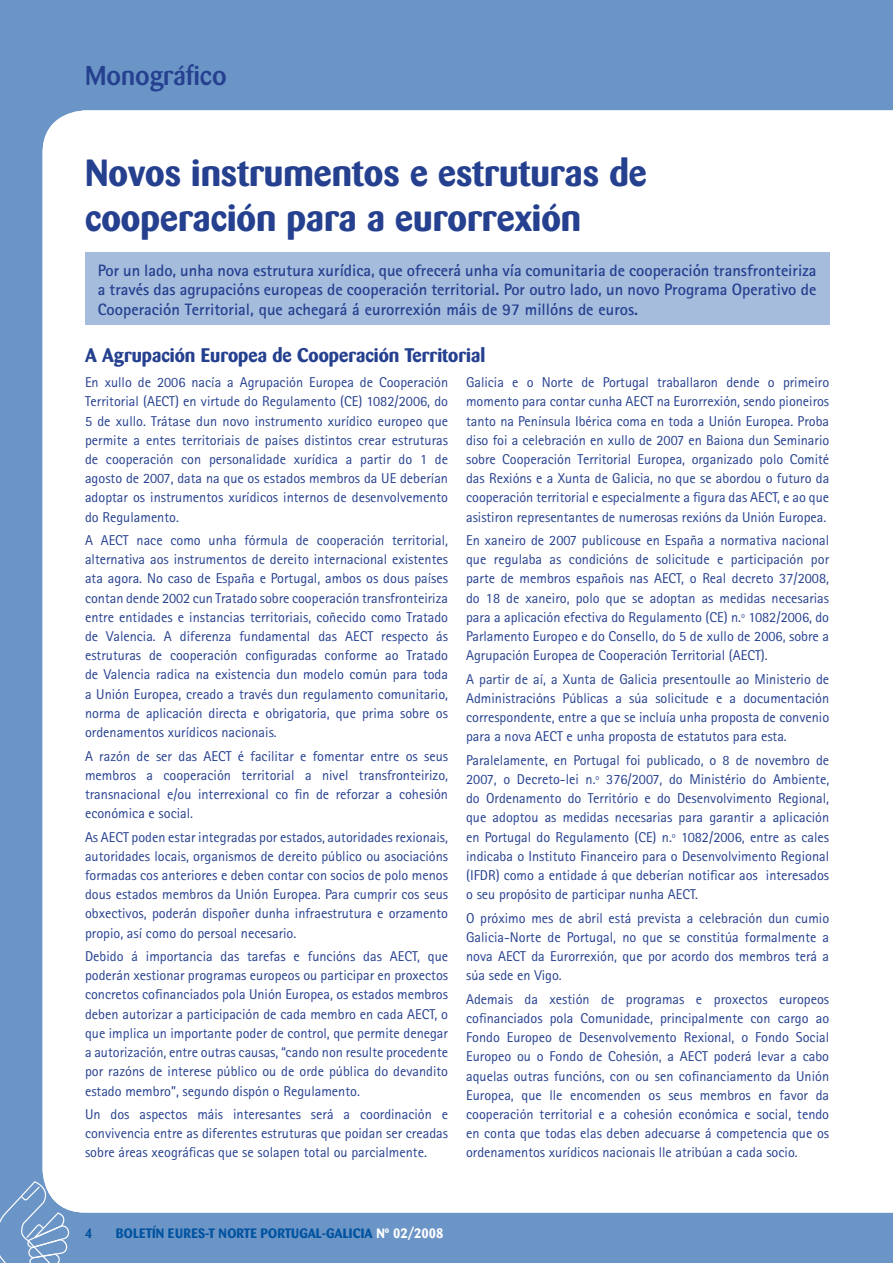
<style>
.page{position:relative;width:893px;height:1263px;background:#6c95c7}
.page>*{position:absolute;margin:0;border:0;box-sizing:border-box;transform-origin:0 0}
.t1{font:700 37.5px/45px "Barmeno";color:#25408f}
.t2{font:500 27px "Barmeno";color:#25408f}
.t3{font:700 19.5px "Barmeno";color:#25408f}
.t4{font:700 16.5px/19.2px "Rotis Sans Serif";color:#25408f;text-align:justify}
.t5{font:14.25px/19.2px "Rotis Sans Serif";color:#25408f;text-align:justify}
.t6{font:700 13.5px "Barmeno";color:#0153a0}
.s1{color:#fff}
</style>
<div class="page">
<svg style="left:0;top:1181px;width:70px;height:82px"></svg>
<div style="left:43px;top:110px;width:830px;height:1102px;background:#fff"></div>
<div style="left:873px;top:110px;width:20px;height:1102px;background:#fff"></div>
<div style="left:85px;top:253px;width:744px;height:72px;background:#a5bcdd"></div>
<h2 class="t2" style="left:85px;top:60px;width:143px">Monográfico</h2>
<h1 class="t1" style="left:85px;top:150px;width:563px">Novos instrumentos e estruturas de cooperación para a eurorrexión</h1>
<p class="t4" style="left:98px;top:261px;width:720px">Por un lado, unha nova estrutura xurídica, que ofrecerá unha vía comunitaria de cooperación transfronteiriza a través das agrupacións europeas de cooperación territorial. Por outro lado, un novo Programa Operativo de Cooperación Territorial, que achegará á eurorrexión máis de 97 millóns de euros.</p>
<h3 class="t3" style="left:85px;top:343px;width:402px">A Agrupación Europea de Cooperación Territorial</h3>
<p class="t5" style="left:85px;top:373px;width:365px">En xullo de 2006 nacía a Agrupación Europea de Cooperación Territorial (AECT) en virtude do Regulamento (CE) 1082/2006, do 5 de xullo. Trátase dun novo instrumento xurídico europeo que permite a entes territoriais de países distintos crear estruturas de cooperación con personalidade xurídica a partir do 1 de agosto de 2007, data na que os estados membros da UE deberían adoptar os instrumentos xurídicos internos de desenvolvemento do Regulamento.</p>
<p class="t5" style="left:85px;top:530px;width:365px">A AECT nace como unha fórmula de cooperación territorial, alternativa aos instrumentos de dereito internacional existentes ata agora. No caso de España e Portugal, ambos os dous países contan dende 2002 cun Tratado sobre cooperación transfronteiriza entre entidades e instancias territoriais, coñecido como Tratado de Valencia. A diferenza fundamental das AECT respecto ás estruturas de cooperación configuradas conforme ao Tratado de Valencia radica na existencia dun modelo común para toda a Unión Europea, creado a través dun regulamento comunitario, norma de aplicación directa e obrigatoria, que prima sobre os ordenamentos xurídicos nacionais.</p>
<p class="t5" style="left:85px;top:746px;width:365px">A razón de ser das AECT é facilitar e fomentar entre os seus membros a cooperación territorial a nivel transfronteirizo, transnacional e/ou interrexional co fin de reforzar a cohesión económica e social.</p>
<p class="t5" style="left:85px;top:827px;width:365px">As AECT poden estar integradas por estados, autoridades rexionais, autoridades locais, organismos de dereito público ou asociacións formadas cos anteriores e deben contar con socios de polo menos dous estados membros da Unión Europea. Para cumprir cos seus obxectivos, poderán dispoñer dunha infraestrutura e orzamento propio, así como do persoal necesario.</p>
<p class="t5" style="left:85px;top:946px;width:365px">Debido á importancia das tarefas e funcións das AECT, que poderán xestionar programas europeos ou participar en proxectos concretos cofinanciados pola Unión Europea, os estados membros deben autorizar a participación de cada membro en cada AECT, o que implica un importante poder de control, que permite denegar a autorización, entre outras causas, “cando non resulte procedente por razóns de interese público ou de orde pública do devandito estado membro”, segundo dispón o Regulamento.</p>
<p class="t5" style="left:85px;top:1104px;width:365px">Un dos aspectos máis interesantes será a coordinación e convivencia entre as diferentes estruturas que poidan ser creadas sobre áreas xeográficas que se solapen total ou parcialmente.</p>
<p class="t5" style="left:466px;top:373px;width:365px">Galicia e o Norte de Portugal traballaron dende o primeiro momento para contar cunha AECT na Eurorrexión, sendo pioneiros tanto na Península Ibérica coma en toda a Unión Europea. Proba diso foi a celebración en xullo de 2007 en Baiona dun Seminario sobre Cooperación Territorial Europea, organizado polo Comité das Rexións e a Xunta de Galicia, no que se abordou o futuro da cooperación territorial e especialmente a figura das AECT, e ao que asistiron representantes de numerosas rexións da Unión Europea.</p>
<p class="t5" style="left:466px;top:530px;width:365px">En xaneiro de 2007 publicouse en España a normativa nacional que regulaba as condicións de solicitude e participación por parte de membros españois nas AECT, o Real decreto 37/2008, do 18 de xaneiro, polo que se adoptan as medidas necesarias para a aplicación efectiva do Regulamento (CE) n.º 1082/2006, do Parlamento Europeo e do Consello, do 5 de xullo de 2006, sobre a Agrupación Europea de Cooperación Territorial (AECT).</p>
<p class="t5" style="left:466px;top:669px;width:365px">A partir de aí, a Xunta de Galicia presentoulle ao Ministerio de Administracións Públicas a súa solicitude e a documentación correspondente, entre a que se incluía unha proposta de convenio para a nova AECT e unha proposta de estatutos para esta.</p>
<p class="t5" style="left:466px;top:750px;width:365px">Paralelamente, en Portugal foi publicado, o 8 de novembro de 2007, o Decreto-lei n.º 376/2007, do Ministério do Ambiente, do Ordenamento do Território e do Desenvolvimento Regional, que adoptou as medidas necesarias para garantir a aplicación en Portugal do Regulamento (CE) n.º 1082/2006, entre as cales indicaba o Instituto Financeiro para o Desenvolvimento Regional (IFDR) como a entidade á que deberían notificar aos interesados o seu propósito de participar nunha AECT.</p>
<p class="t5" style="left:466px;top:908px;width:365px">O próximo mes de abril está prevista a celebración dun cumio Galicia-Norte de Portugal, no que se constitúa formalmente a nova AECT da Eurorrexión, que por acordo dos membros terá a súa sede en Vigo.</p>
<p class="t5" style="left:466px;top:989px;width:365px">Ademais da xestión de programas e proxectos europeos cofinanciados pola Comunidade, principalmente con cargo ao Fondo Europeo de Desenvolvemento Rexional, o Fondo Social Europeo ou o Fondo de Cohesión, a AECT poderá levar a cabo aquelas outras funcións, con ou sen cofinanciamento da Unión Europea, que lle encomenden os seus membros en favor da cooperación territorial e a cohesión económica e social, tendo en conta que todas elas deben adecuarse á competencia que os ordenamentos xurídicos nacionais lle atribúan a cada socio.</p>
<p class="t6" style="left:85px;top:1225px;width:9px">4</p>
<p class="t6" style="left:116px;top:1225px;width:329px">BOLETÍN EURES-T NORTE PORTUGAL-GALICIA <span class="s1">Nº 02/2008</span></p>
</div>
